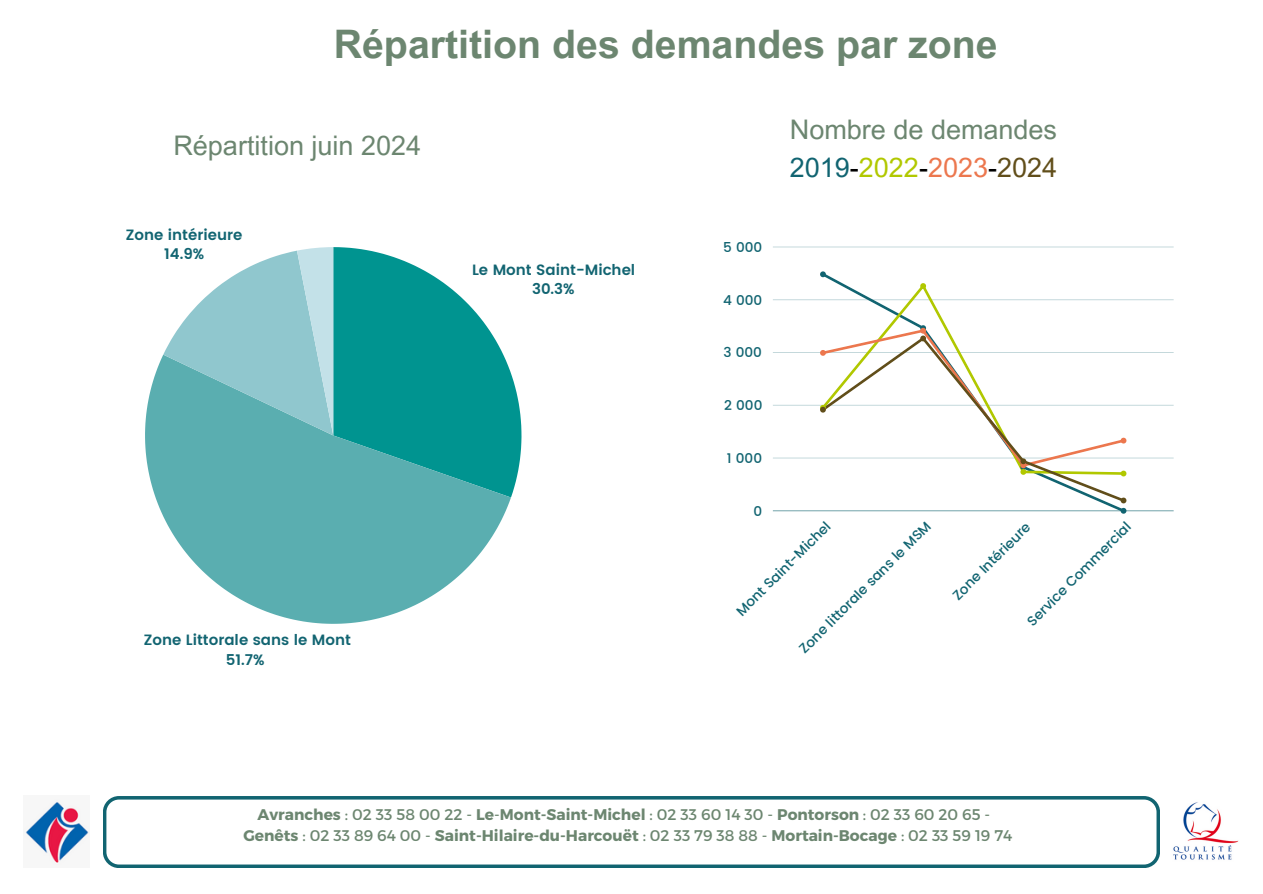
<style>
.page{position:relative;width:1263px;height:894px;background:#fff}
.page>*{position:absolute;margin:0;border:0;box-sizing:border-box;transform-origin:0 0}
.t1{font:700 39.3px "Arial MT Pro";color:#6c8670}
.t2{font:27px/37.2px "Arial MT Pro";color:#6c8670}
.t3{font:700 15.45px "Montserrat";color:#6c8670}
.t4{font:600 14.85px/19.2px "Poppins";color:#116471;text-align:center}
.t5{font:500 13.65px "Poppins";color:#116471}
.s1{color:#116471}
.s2{color:#000}
.s3{color:#b1c800}
.s4{color:#ec774e}
.s5{color:#614e1a}
.s6{font-weight:400}
</style>
<div class="page">
<svg style="left:103px;top:796px;width:1057px;height:71px"></svg>
<img style="left:1173px;top:802px;width:66px;height:58px">
<img style="left:25px;top:800px;width:64px;height:65px">
<svg style="left:333px;top:247px;width:188px;height:250px;fill:#009490"></svg>
<svg style="left:145px;top:354px;width:366px;height:269px;fill:#5aaeb0"></svg>
<svg style="left:163px;top:247px;width:170px;height:188px"></svg>
<hr style="left:773px;top:510px;width:401px;height:1px;background:#9abdc2">
<hr style="left:773px;top:457px;width:401px;height:1px;background:#e3edee">
<hr style="left:773px;top:405px;width:401px;height:1px;background:#d1e1e3">
<hr style="left:773px;top:352px;width:401px;height:1px;background:#c4d8db">
<hr style="left:773px;top:299px;width:401px;height:1px;background:#d2e1e4">
<hr style="left:773px;top:246px;width:401px;height:1px;background:#e1ebed">
<svg style="left:819px;top:271px;width:308px;height:243px"></svg>
<h2 class="t1" style="left:334px;top:30px;width:665px">Répartition des demandes par zone</h2>
<p class="t2" style="left:173px;top:130px;width:249px">Répartition juin 2024</p>
<p class="t4" style="left:126px;top:225px;width:118px">Zone intérieure<br>14.9%</p>
<p class="t4" style="left:472px;top:260px;width:165px">Le Mont Saint-Michel<br>30.3%</p>
<p class="t4" style="left:144px;top:630px;width:209px">Zone Littorale sans le Mont<br>51.7%</p>
<p class="t5" style="left:723px;top:239px;width:41px">5 000</p>
<p class="t5" style="left:723px;top:292px;width:41px">4 000</p>
<p class="t5" style="left:723px;top:344px;width:40px">3 000</p>
<p class="t5" style="left:724px;top:397px;width:40px">2 000</p>
<p class="t5" style="left:727px;top:450px;width:37px">1 000</p>
<p class="t5" style="left:753px;top:503px;width:10px">0</p>
<p class="t2" style="left:790px;top:115px;width:269px">Nombre de demandes<br><span class="s1">2019</span><span class="s2">-</span><span class="s3">2022</span><span class="s2">-</span><span class="s4">2023</span><span class="s2">-</span><span class="s5">2024</span></p>
<p class="t5" style="left:733px;top:607px;width:128px;rotate:-45deg">Mont Saint-Michel</p>
<p class="t5" style="left:1024px;top:617px;width:142px;rotate:-45deg">Service Commercial</p>
<p class="t5" style="left:796px;top:645px;width:181px;rotate:-45deg">Zone lit orale sans le MSM</p>
<p class="t5" style="left:949px;top:591px;width:105px;rotate:-45deg">Zone Intérieure</p>
<p class="t3" style="left:258px;top:803px;width:734px">Avranches <span class="s6">: 02 33 58 00 22 -</span> Le<span class="s6">-</span>Mont-Saint-Michel <span class="s6">: 02 33 60 14 30 -</span> Pontorson <span class="s6">: 02 33 60 20 65 -</span></p>
<p class="t3" style="left:243px;top:825px;width:770px">Genêts <span class="s6">: 02 33 89 64 00 -</span> Saint-Hilaire-du-Harcouët <span class="s6">: 02 33 79 38 88 -</span> Mortain-Bocage <span class="s6">: 02 33 59 19 74</span></p>
</div>
